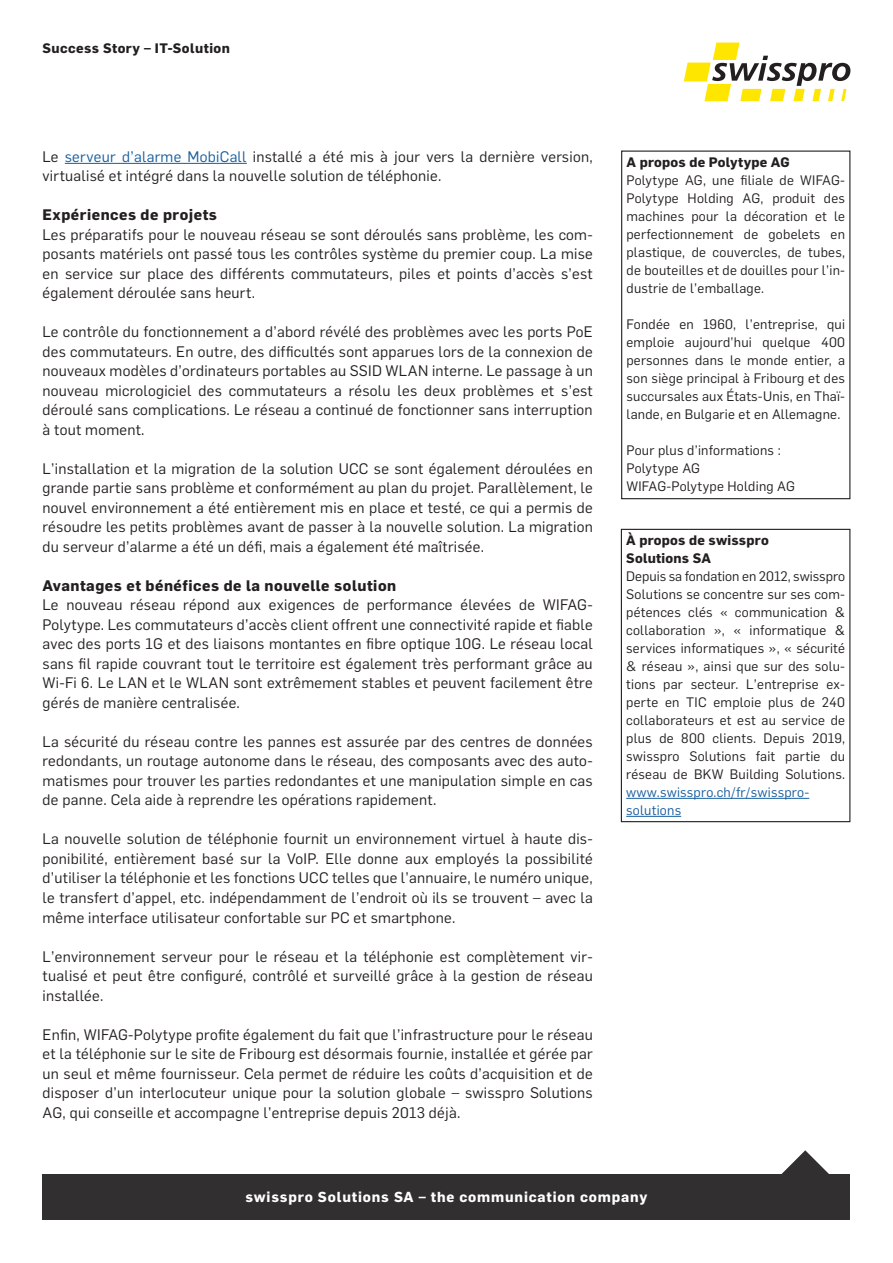
<style>
.page{position:relative;width:893px;height:1263px;background:#fff}
.page>*{position:absolute;margin:0;border:0;box-sizing:border-box;transform-origin:0 0}
.t1{font:15px/19.5px "Flama";letter-spacing:.02em;color:#231f20;text-align:justify}
.t2{font:700 15px "Flama";letter-spacing:.035em;color:#231f20}
.t3{font:700 14.25px "Flama";letter-spacing:.06em;color:#fff}
.t4{font:13.5px/18px "Flama";letter-spacing:.02em;color:#231f20;text-align:justify}
.t5{font:700 13.5px/18px "Flama";letter-spacing:.02em;color:#231f20}
.t6{font:13.5px/18px "Flama";letter-spacing:.02em;color:#175d9e}
.s1{color:#175d9e}
</style>
<div class="page">
<svg style="left:684px;top:43px;width:166px;height:58px"></svg>
<svg style="left:781px;top:1150px;width:48px;height:24px"></svg>
<div style="left:43px;top:1174px;width:807px;height:46px;background:#312f30"></div>
<hr style="left:65px;top:163px;width:182px;height:1px;background:#175d9e">
<div style="left:621px;top:151px;width:229px;height:348px;border:1px solid #231f20"></div>
<hr style="left:626px;top:798px;width:183px;height:1px;background:#175d9e">
<hr style="left:626px;top:816px;width:55px;height:1px;background:#175d9e">
<div style="left:621px;top:529px;width:229px;height:293px;border:1px solid #231f20"></div>
<p class="t5" style="left:43px;top:39px;width:189px">Success Story – IT-Solution</p>
<p class="t1" style="left:43px;top:146px;width:552px">Le <span class="s1">serveur d’alarme MobiCall</span> installé a été mis à jour vers la dernière version, virtualisé et intégré dans la nouvelle solution de téléphonie.</p>
<p class="t2" style="left:43px;top:204px;width:176px">Expériences de projets</p>
<p class="t1" style="left:43px;top:224px;width:552px">Les préparatifs pour le nouveau réseau se sont déroulés sans problème, les com&shy;posants matériels ont passé tous les contrôles système du premier coup. La mise en service sur place des différents commutateurs, piles et points d’accès s’est également déroulée sans heurt.</p>
<p class="t1" style="left:43px;top:322px;width:552px">Le contrôle du fonctionnement a d’abord révélé des problèmes avec les ports PoE des commutateurs. En outre, des difficultés sont apparues lors de la connexion de nouveaux modèles d’ordinateurs portables au SSID WLAN interne. Le passage à un nouveau micrologiciel des commutateurs a résolu les deux problèmes et s’est déroulé sans complications. Le réseau a continué de fonctionner sans interruption à tout moment.</p>
<p class="t1" style="left:43px;top:458px;width:552px">L’installation et la migration de la solution UCC se sont également déroulées en grande partie sans problème et conformément au plan du projet. Parallèlement, le nouvel environnement a été entièrement mis en place et testé, ce qui a permis de résoudre les petits problèmes avant de passer à la nouvelle solution. La migration du serveur d’alarme a été un défi, mais a également été maîtrisée.</p>
<p class="t2" style="left:43px;top:574px;width:355px">Avantages et bénéfices de la nouvelle solution</p>
<p class="t1" style="left:43px;top:595px;width:552px">Le nouveau réseau répond aux exigences de performance élevées de WIFAG-Polytype. Les commutateurs d’accès client offrent une connectivité rapide et fiable avec des ports 1G et des liaisons montantes en fibre optique 10G. Le réseau local sans fil rapide couvrant tout le territoire est également très performant grâce au Wi-Fi 6. Le LAN et le WLAN sont extrêmement stables et peuvent facilement être gérés de manière centralisée.</p>
<p class="t1" style="left:43px;top:731px;width:552px">La sécurité du réseau contre les pannes est assurée par des centres de données redondants, un routage autonome dans le réseau, des composants avec des auto&shy;matismes pour trouver les parties redondantes et une manipulation simple en cas de panne. Cela aide à reprendre les opérations rapidement.</p>
<p class="t1" style="left:43px;top:829px;width:552px">La nouvelle solution de téléphonie fournit un environnement virtuel à haute dis&shy;ponibilité, entièrement basé sur la VoIP. Elle donne aux employés la possibilité d’utiliser la téléphonie et les fonctions UCC telles que l’annuaire, le numéro unique, le transfert d’appel, etc. indépendamment de l’endroit où ils se trouvent – avec la même interface utilisateur confortable sur PC et smartphone.</p>
<p class="t1" style="left:43px;top:946px;width:552px">L’environnement serveur pour le réseau et la téléphonie est complètement vir&shy;tualisé et peut être configuré, contrôlé et surveillé grâce à la gestion de réseau installée.</p>
<p class="t1" style="left:43px;top:1024px;width:552px">Enfin, WIFAG-Polytype profite également du fait que l’infrastructure pour le réseau et la téléphonie sur le site de Fribourg est désormais fournie, installée et gérée par un seul et même fournisseur. Cela permet de réduire les coûts d’acquisition et de disposer d’un interlocuteur unique pour la solution globale – swisspro Solutions AG, qui conseille et accompagne l’entreprise depuis 2013 déjà.</p>
<p class="t5" style="left:626px;top:152px;width:165px">A propos de Polytype AG</p>
<p class="t4" style="left:626px;top:170px;width:220px">Polytype AG, une filiale de WIFAG-Polytype Holding AG, produit des machines pour la décoration et le perfectionnement de gobelets en plastique, de couvercles, de tubes, de bouteilles et de douilles pour l’in&shy;dustrie de l’emballage.</p>
<p class="t4" style="left:626px;top:314px;width:220px">Fondée en 1960, l’entreprise, qui emploie aujourd’hui quelque 400 personnes dans le monde entier, a son siège principal à Fribourg et des succursales aux États-Unis, en Thaï&shy;lande, en Bulgarie et en Allemagne.</p>
<p class="t4" style="left:626px;top:440px;width:170px;text-align:left">Pour plus d’informations :<br>Polytype AG<br>WIFAG-Polytype Holding AG</p>
<p class="t5" style="left:626px;top:530px;width:144px">À propos de swisspro<br>Solutions SA</p>
<p class="t4" style="left:626px;top:566px;width:220px">Depuis sa fondation en 2012, swisspro Solutions se concentre sur ses com&shy;pétences clés « communication &amp; collaboration », « informatique &amp; services informatiques », « sécurité &amp; réseau », ainsi que sur des solu&shy;tions par secteur. L’entreprise ex&shy;perte en TIC emploie plus de 240 collaborateurs et est au service de plus de 800 clients. Depuis 2019, swisspro Solutions fait partie du réseau de BKW Building Solutions.</p>
<p class="t6" style="left:626px;top:782px;width:185px">www.swisspro.ch/fr/swisspro&shy;solutions</p>
<p class="t3" style="left:245px;top:1186px;width:404px">swisspro Solutions SA – the communication company</p>
</div>
